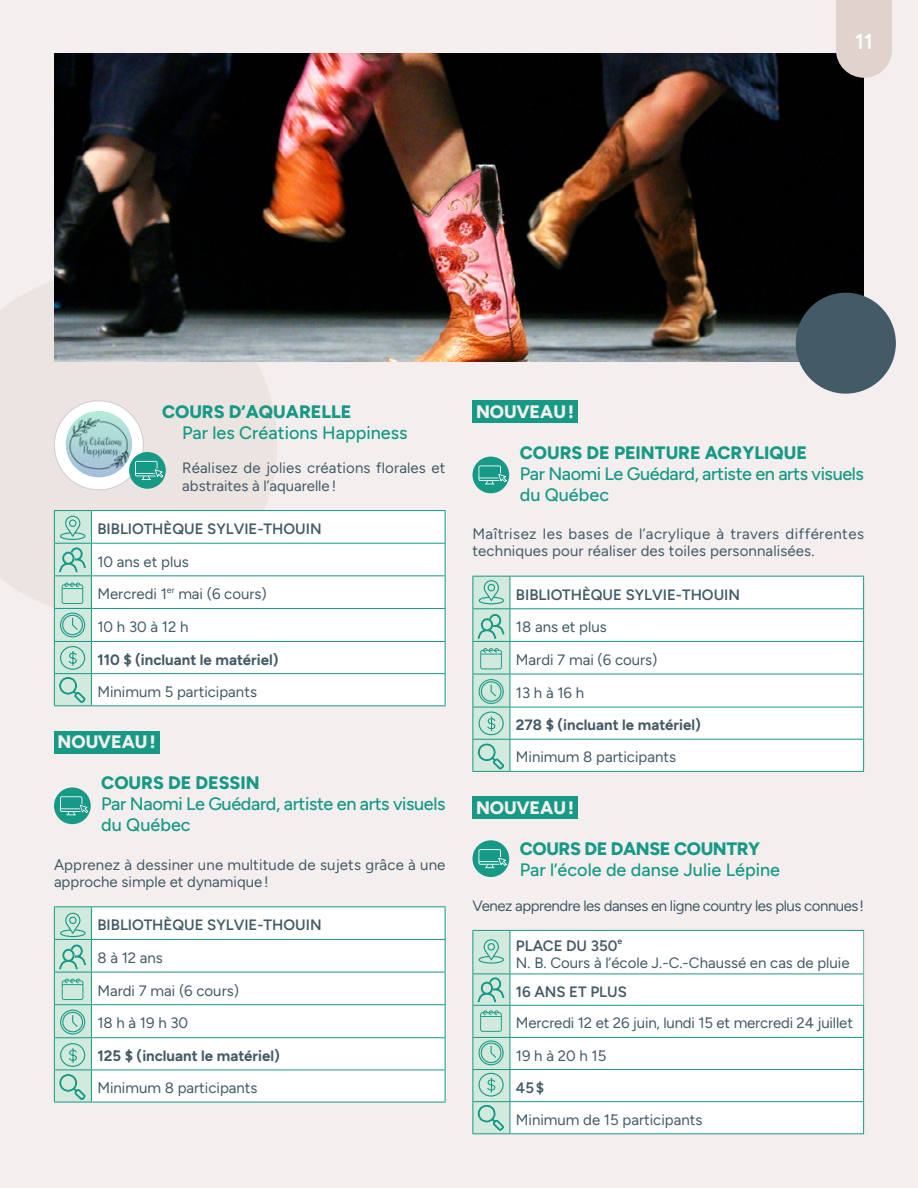
<style>
.page{position:relative;width:918px;height:1188px;background:#f4efee}
.page>*{position:absolute;margin:0;border:0;box-sizing:border-box;transform-origin:0 0}
.t1{font:600 21px "Figtree";color:#fff}
.t2{font:500 18px/21px "Figtree";letter-spacing:-.02em;color:#169985}
.t3{font:800 18px "Figtree";color:#169985}
.t4{font:500 18px "Figtree";color:#169985}
.t5{font:800 18px "Figtree";color:#f4efee}
.t6{font:800 18px "Figtree";letter-spacing:-.02em;color:#169985}
.t7{font:15px/32.7px "Figtree";color:#435a67}
.t8{font:600 15px "Figtree";color:#435a67}
.t9{font:700 15px "Figtree";color:#435a67}
.t10{font:15px "Figtree";letter-spacing:-.03em;color:#435a67}
.s1{font-weight:600}
</style>
<div class="page">
<div style="left:473px;top:796px;width:105px;height:23px;background:#169985"></div>
<div style="left:54px;top:731px;width:106px;height:23px;background:#169985"></div>
<div style="left:0;top:281px;width:277px;height:335px;background:#ece4e1"></div>
<hr style="left:54px;top:510px;width:37px;height:1px;background:#169985">
<hr style="left:91px;top:510px;width:355px;height:1px;background:#169985">
<hr style="left:445px;top:511px;width:1px;height:32px;background:#169985">
<hr style="left:91px;top:543px;width:355px;height:1px;background:#169985">
<hr style="left:445px;top:544px;width:1px;height:31px;background:#169985">
<hr style="left:91px;top:575px;width:355px;height:1px;background:#169985">
<hr style="left:445px;top:576px;width:1px;height:32px;background:#169985">
<hr style="left:91px;top:608px;width:355px;height:1px;background:#169985">
<hr style="left:445px;top:609px;width:1px;height:32px;background:#169985">
<hr style="left:91px;top:641px;width:355px;height:1px;background:#169985">
<hr style="left:445px;top:642px;width:1px;height:31px;background:#169985">
<hr style="left:91px;top:673px;width:355px;height:1px;background:#169985">
<hr style="left:445px;top:674px;width:1px;height:31px;background:#169985">
<hr style="left:91px;top:705px;width:355px;height:1px;background:#169985">
<hr style="left:54px;top:906px;width:37px;height:1px;background:#169985">
<hr style="left:91px;top:906px;width:355px;height:1px;background:#169985">
<hr style="left:445px;top:907px;width:1px;height:32px;background:#169985">
<hr style="left:91px;top:939px;width:355px;height:1px;background:#169985">
<hr style="left:445px;top:940px;width:1px;height:32px;background:#169985">
<hr style="left:445px;top:972px;width:1px;height:32px;background:#169985">
<hr style="left:91px;top:1004px;width:355px;height:1px;background:#169985">
<hr style="left:445px;top:1005px;width:1px;height:32px;background:#169985">
<hr style="left:91px;top:1037px;width:355px;height:1px;background:#169985">
<hr style="left:445px;top:1038px;width:1px;height:32px;background:#169985">
<hr style="left:445px;top:1070px;width:1px;height:32px;background:#169985">
<hr style="left:54px;top:1102px;width:37px;height:1px;background:#169985">
<hr style="left:91px;top:1102px;width:355px;height:1px;background:#169985">
<svg style="left:54px;top:511px;width:391px;height:195px;background:#f0f8f6"></svg>
<div style="left:54px;top:401px;width:89px;height:89px;background:#fff;border-radius:50%"></div>
<div style="left:129px;top:452px;width:37px;height:37px;background:#169985;border-radius:50%"></div>
<svg style="left:135px;top:461px;width:28px;height:19px"></svg>
<img style="left:66px;top:411px;width:66px;height:66px;border-radius:33px">
<div style="left:54px;top:787px;width:37px;height:37px;background:#169985;border-radius:50%"></div>
<svg style="left:60px;top:796px;width:28px;height:19px"></svg>
<svg style="left:54px;top:907px;width:391px;height:195px;background:#f0f8f6"></svg>
<div style="left:472px;top:401px;width:106px;height:22px;background:#169985"></div>
<hr style="left:472px;top:576px;width:38px;height:1px;background:#169985">
<hr style="left:472px;top:577px;width:1px;height:31px;background:#169985">
<hr style="left:472px;top:608px;width:38px;height:1px;background:#169985">
<hr style="left:472px;top:609px;width:1px;height:32px;background:#169985">
<hr style="left:472px;top:641px;width:38px;height:1px;background:#169985">
<hr style="left:472px;top:642px;width:1px;height:32px;background:#169985">
<hr style="left:472px;top:674px;width:1px;height:33px;background:#169985">
<hr style="left:472px;top:707px;width:1px;height:32px;background:#169985">
<hr style="left:472px;top:739px;width:38px;height:1px;background:#169985">
<hr style="left:472px;top:740px;width:1px;height:31px;background:#169985">
<hr style="left:472px;top:771px;width:38px;height:1px;background:#169985">
<hr style="left:510px;top:771px;width:354px;height:1px;background:#169985">
<div style="left:511px;top:931px;width:352px;height:202px;background:#fff"></div>
<hr style="left:472px;top:931px;width:1px;height:43px;background:#169985">
<hr style="left:472px;top:974px;width:1px;height:31px;background:#169985">
<hr style="left:472px;top:930px;width:38px;height:1px;background:#169985">
<hr style="left:510px;top:931px;width:1px;height:43px;background:#169985">
<hr style="left:510px;top:974px;width:1px;height:31px;background:#169985">
<hr style="left:510px;top:930px;width:354px;height:1px;background:#169985">
<hr style="left:863px;top:931px;width:1px;height:43px;background:#70b0a1">
<hr style="left:863px;top:974px;width:1px;height:31px;background:#70b0a1">
<hr style="left:510px;top:974px;width:353px;height:1px;background:#169985">
<hr style="left:472px;top:1006px;width:1px;height:31px;background:#169985">
<hr style="left:472px;top:1038px;width:1px;height:31px;background:#169985">
<hr style="left:472px;top:1070px;width:1px;height:31px;background:#169985">
<hr style="left:472px;top:1102px;width:1px;height:31px;background:#169985">
<hr style="left:472px;top:1005px;width:38px;height:1px;background:#169985">
<hr style="left:472px;top:1037px;width:38px;height:1px;background:#169985">
<hr style="left:472px;top:1069px;width:38px;height:1px;background:#169985">
<hr style="left:472px;top:1101px;width:38px;height:1px;background:#169985">
<hr style="left:472px;top:1133px;width:38px;height:1px;background:#169985">
<hr style="left:510px;top:1006px;width:1px;height:31px;background:#169985">
<hr style="left:510px;top:1038px;width:1px;height:31px;background:#169985">
<hr style="left:510px;top:1070px;width:1px;height:31px;background:#169985">
<hr style="left:510px;top:1102px;width:1px;height:31px;background:#169985">
<hr style="left:510px;top:1005px;width:354px;height:1px;background:#169985">
<hr style="left:863px;top:1006px;width:1px;height:31px;background:#169985">
<hr style="left:863px;top:1038px;width:1px;height:31px;background:#169985">
<hr style="left:863px;top:1070px;width:1px;height:31px;background:#169985">
<hr style="left:863px;top:1102px;width:1px;height:31px;background:#169985">
<hr style="left:510px;top:1037px;width:354px;height:1px;background:#169985">
<hr style="left:510px;top:1069px;width:354px;height:1px;background:#169985">
<hr style="left:510px;top:1101px;width:354px;height:1px;background:#169985">
<hr style="left:510px;top:1133px;width:354px;height:1px;background:#169985">
<div style="left:472px;top:457px;width:37px;height:36px;background:#169985;border-radius:50%"></div>
<svg style="left:479px;top:465px;width:28px;height:19px"></svg>
<svg style="left:473px;top:576px;width:391px;height:195px;background:#f0f8f6"></svg>
<div style="left:472px;top:840px;width:37px;height:37px;background:#169985;border-radius:50%"></div>
<svg style="left:479px;top:849px;width:28px;height:19px"></svg>
<svg style="left:473px;top:930px;width:37px;height:204px;background:#b1dbce"></svg>
<img style="left:54px;top:54px;width:810px;height:308px">
<svg style="left:836px;top:0;width:56px;height:78px;background:#d7cac6"></svg>
<div style="left:796px;top:293px;width:100px;height:101px;background:#435a67;border-radius:50%"></div>
<h1 class="t1" style="left:855px;top:30px;width:19px">11</h1>
<p class="t3" style="left:162px;top:402px;width:191px">COURS D’AQUARELLE</p>
<p class="t4" style="left:182px;top:423px;width:227px">Par les Créations Happiness</p>
<p class="t7" style="left:182px;top:460px;width:265px;line-height:17.2px">Réalisez de jolies créations florales et abstraites à l’aquarelle!</p>
<p class="t8" style="left:97px;top:520px;width:226px">BIBLIOTHÈQUE SYLVIE-THOUIN</p>
<p class="t7" style="left:97px;top:545px;width:171px">10 ans et plus<br>Mercredi 1<sup>er</sup> mai (6 cours)<br>10 h 30 à 12 h</p>
<p class="t9" style="left:97px;top:651px;width:183px">110 $ (incluant le matériel)</p>
<p class="t7" style="left:97px;top:675px;width:161px">Minimum 5 participants</p>
<p class="t5" style="left:58px;top:732px;width:99px">NOUVEAU!</p>
<p class="t3" style="left:101px;top:773px;width:160px">COURS DE DESSIN</p>
<p class="t2" style="left:101px;top:794px;width:346px">Par Naomi Le Guédard, artiste en arts visuels du Québec</p>
<p class="t7" style="left:54px;top:856px;width:393px;line-height:17.2px">Apprenez à dessiner une multitude de sujets grâce à une approche simple et dynamique!</p>
<p class="t8" style="left:97px;top:917px;width:226px">BIBLIOTHÈQUE SYLVIE-THOUIN</p>
<p class="t7" style="left:97px;top:941px;width:143px">8 à 12 ans<br>Mardi 7 mai (6 cours)<br>18 h à 19 h 30</p>
<p class="t9" style="left:97px;top:1047px;width:184px">125 $ (incluant le matériel)</p>
<p class="t7" style="left:97px;top:1072px;width:162px">Minimum 8 participants</p>
<p class="t5" style="left:476px;top:401px;width:99px">NOUVEAU!</p>
<p class="t3" style="left:520px;top:442px;width:289px">COURS DE PEINTURE ACRYLIQUE</p>
<p class="t2" style="left:520px;top:463px;width:346px">Par Naomi Le Guédard, artiste en arts visuels du Québec</p>
<p class="t7" style="left:472px;top:525px;width:393px;line-height:17.2px">Maîtrisez les bases de l’acrylique à travers différentes techniques pour réaliser des toiles personnalisées.</p>
<p class="t8" style="left:516px;top:586px;width:226px">BIBLIOTHÈQUE SYLVIE-THOUIN</p>
<p class="t7" style="left:516px;top:611px;width:143px">18 ans et plus<br>Mardi 7 mai (6 cours)<br>13 h à 16 h</p>
<p class="t9" style="left:516px;top:717px;width:187px">278 $ (incluant le matériel)</p>
<p class="t7" style="left:516px;top:741px;width:162px">Minimum 8 participants</p>
<p class="t5" style="left:476px;top:797px;width:99px">NOUVEAU!</p>
<p class="t6" style="left:520px;top:839px;width:242px">COURS DE DANSE COUNTRY</p>
<p class="t4" style="left:520px;top:860px;width:262px">Par l’école de danse Julie Lépine</p>
<p class="t10" style="left:472px;top:897px;width:393px">Venez apprendre les danses en ligne country les plus connues!</p>
<p class="t7" style="left:516px;top:937px;width:335px;line-height:17.2px"><span class="s1">PLACE DU 350</span><sup>e<br></sup>N. B. Cours à l’école J.-C.-Chaussé en cas de pluie</p>
<p class="t8" style="left:516px;top:983px;width:112px">16 ANS ET PLUS</p>
<p class="t7" style="left:516px;top:1007px;width:339px;line-height:32.1px">Mercredi 12 et 26 juin, lundi 15 et mercredi 24 juillet<br>19 h à 20 h 15</p>
<p class="t8" style="left:516px;top:1079px;width:30px">45$</p>
<p class="t7" style="left:516px;top:1103px;width:188px">Minimum de 15 participants</p>
</div>
